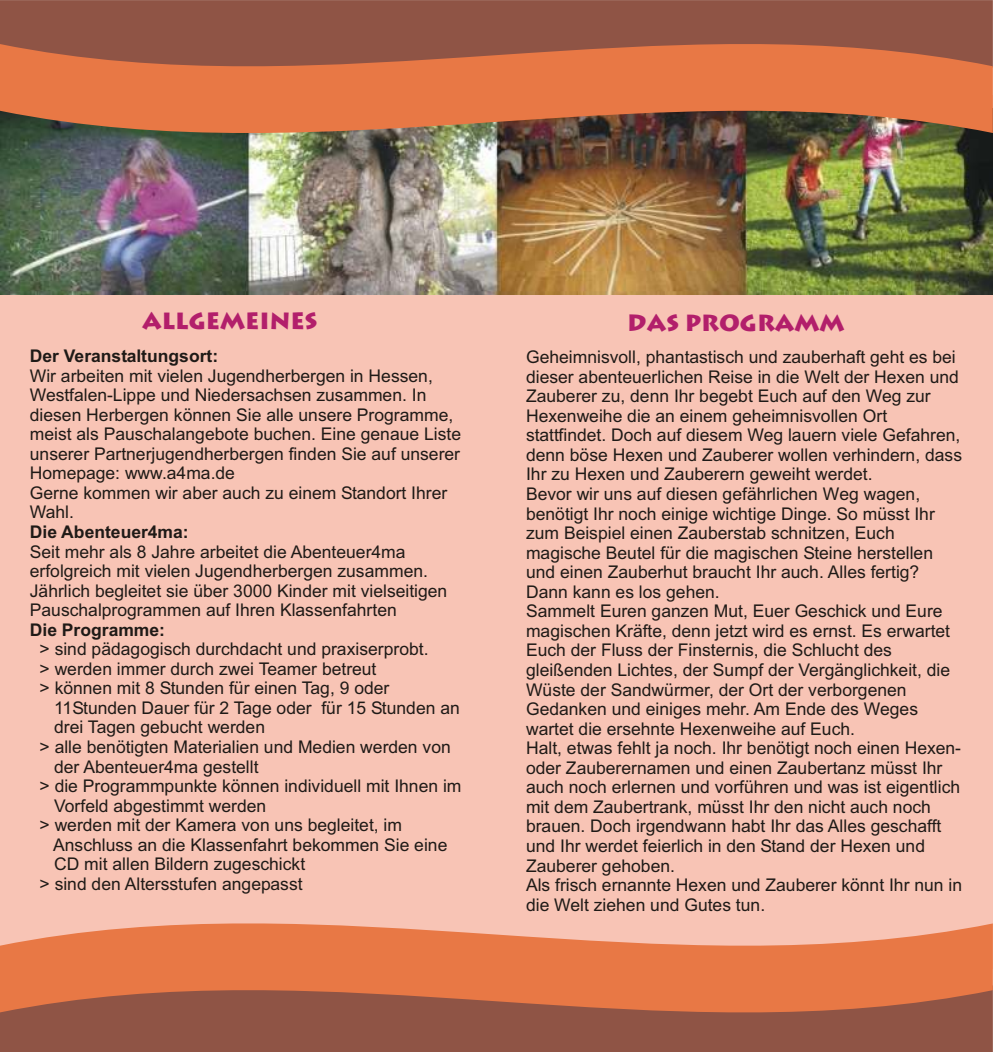
<style>
.page{position:relative;width:993px;height:1052px;background:#fff}
.page>*{position:absolute;margin:0;border:0;box-sizing:border-box;transform-origin:0 0}
.t1{font:700 23.1px "Lithograph";color:#b21f6b}
.t2{font:17.5px/19.6px "Arial";color:#1f1a17}
.t3{font:700 17.5px "Arial";color:#1f1a17}
</style>
<div class="page">
<div style="left:0;top:95px;width:992px;height:873px;background:#f8c4b5"></div>
<svg style="left:0;top:923px;width:992px;height:129px;background:#c6704f"></svg>
<img style="left:0;top:177px;width:992px;height:117px">
<img style="left:0;top:0;width:992px;height:177px">
<h1 class="t1" style="left:142px;top:308px;width:177px">ALLGEMEINES</h1>
<h1 class="t1" style="left:627px;top:309px;width:219px">DAS PROGRAMM</h1>
<p class="t2" style="left:526px;top:349px;width:437px">Geheimnisvoll, phantastisch und zauberhaft geht es bei dieser abenteuerlichen Reise in die Welt der Hexen und Zauberer zu, denn Ihr begebt Euch auf den Weg zur Hexenweihe die an einem geheimnisvollen Ort stattfindet. Doch auf diesem Weg lauern viele Gefahren, denn böse Hexen und Zauberer wollen verhindern, dass Ihr zu Hexen und Zauberern geweiht werdet.<br>Bevor wir uns auf diesen gefährlichen Weg wagen, benötigt Ihr noch einige wichtige Dinge. So müsst Ihr zum Beispiel einen Zauberstab schnitzen, Euch magische Beutel für die magischen Steine herstellen und einen Zauberhut braucht Ihr auch. Alles fertig?<br>Dann kann es los gehen.<br>Sammelt Euren ganzen Mut, Euer Geschick und Eure magischen Kräfte, denn jetzt wird es ernst. Es erwartet Euch der Fluss der Finsternis, die Schlucht des gleißenden Lichtes, der Sumpf der Vergänglichkeit, die Wüste der Sandwürmer, der Ort der verborgenen Gedanken und einiges mehr. Am Ende des Weges wartet die ersehnte Hexenweihe auf Euch.<br>Halt, etwas fehlt ja noch. Ihr benötigt noch einen Hexen&shy;oder Zauberernamen und einen Zaubertanz müsst Ihr auch noch erlernen und vorführen und was ist eigentlich mit dem Zaubertrank, müsst Ihr den nicht auch noch brauen. Doch irgendwann habt Ihr das Alles geschafft und Ihr werdet feierlich in den Stand der Hexen und Zauberer gehoben.<br>Als frisch ernannte Hexen und Zauberer könnt Ihr nun in die Welt ziehen und Gutes tun.</p>
<p class="t3" style="left:30px;top:349px;width:190px">Der Veranstaltungsort:</p>
<p class="t2" style="left:30px;top:367px;width:432px">Wir arbeiten mit vielen Jugendherbergen in Hessen, Westfalen-Lippe und Niedersachsen zusammen. In diesen Herbergen können Sie alle unsere Programme, meist als Pauschalangebote buchen. Eine genaue Liste unserer Partnerjugendherbergen finden Sie auf unserer Homepage: www.a4ma.de<br>Gerne kommen wir aber auch zu einem Standort Ihrer Wahl.</p>
<p class="t3" style="left:30px;top:525px;width:160px">Die Abenteuer4ma:</p>
<p class="t2" style="left:30px;top:543px;width:419px">Seit mehr als 8 Jahre arbeitet die Abenteuer4ma erfolgreich mit vielen Jugendherbergen zusammen.<br>Jährlich begleitet sie über 3000 Kinder mit vielseitigen Pauschalprogrammen auf Ihren Klassenfahrten</p>
<p class="t3" style="left:30px;top:623px;width:137px">Die Programme:</p>
<p class="t2" style="left:40px;top:641px;width:390px">&gt; sind pädagogisch durchdacht und praxiserprobt. &gt; werden immer durch zwei Teamer betreut<br>&gt; können mit 8 Stunden für einen Tag, 9 oder</p>
<p class="t2" style="left:54px;top:699px;width:407px">11Stunden Dauer für 2 Tage oder für 15 Stunden an</p>
<p class="t2" style="left:54px;top:719px;width:212px">drei Tagen gebucht werden</p>
<p class="t2" style="left:40px;top:739px;width:412px">&gt; alle benötigten Materialien und Medien werden von</p>
<p class="t2" style="left:54px;top:758px;width:206px">der Abenteuer4ma gestellt</p>
<p class="t2" style="left:40px;top:778px;width:423px">&gt; die Programmpunkte können individuell mit Ihnen im</p>
<p class="t2" style="left:54px;top:797px;width:214px">Vorfeld abgestimmt werden</p>
<p class="t2" style="left:40px;top:817px;width:364px">&gt; werden mit der Kamera von uns begleitet, im</p>
<p class="t2" style="left:53px;top:836px;width:395px">Anschluss an die Klassenfahrt bekommen Sie eine</p>
<p class="t2" style="left:54px;top:856px;width:252px">CD mit allen Bildern zugeschickt</p>
<p class="t2" style="left:40px;top:875px;width:264px">&gt; sind den Altersstufen angepasst</p>
</div>
